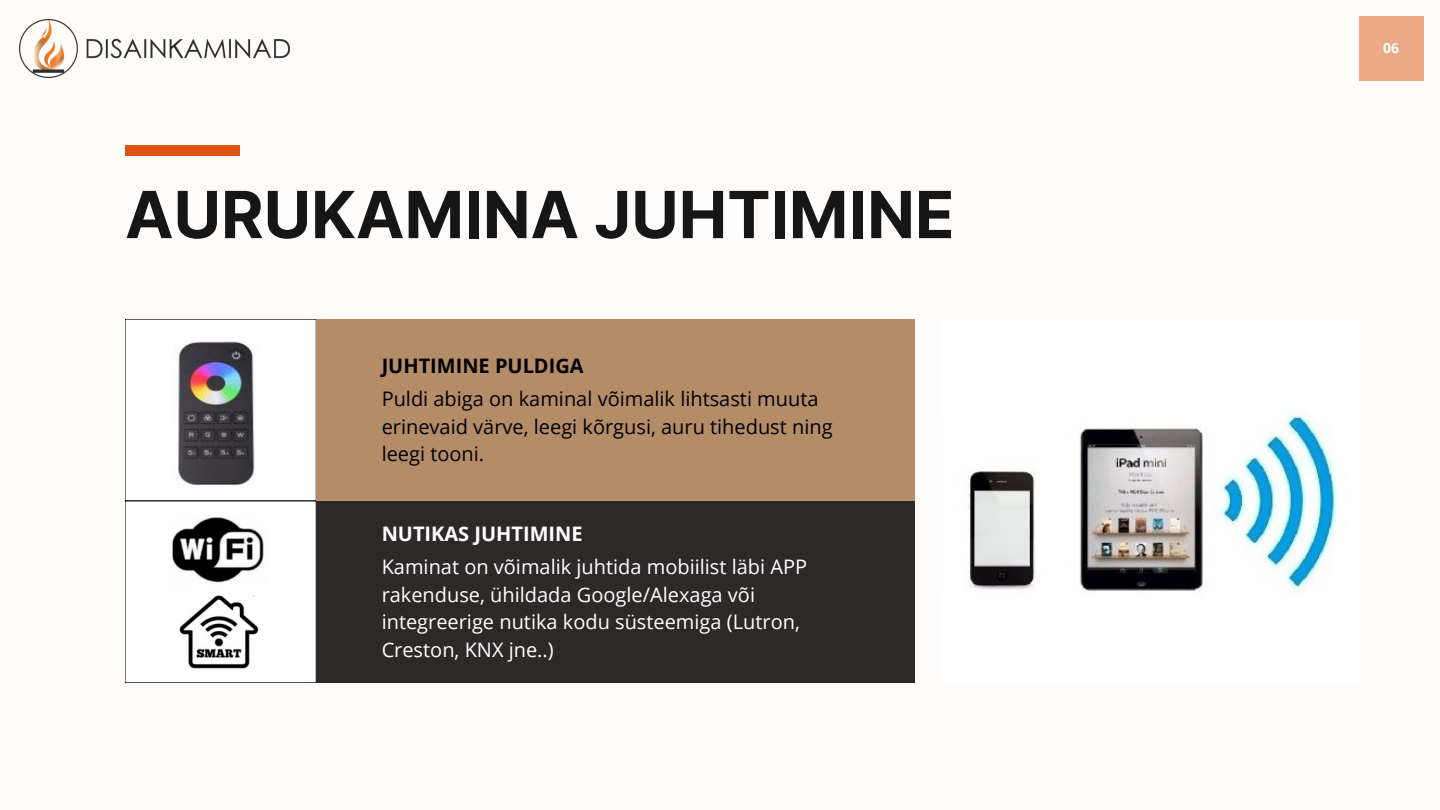
<style>
.page{position:relative;width:1440px;height:810px;background:#fffdfb}
.page>*{position:absolute;margin:0;border:0;box-sizing:border-box;transform-origin:0 0}
.t1{font:700 65px "Inter";color:#171616}
.t2{font:20px/27.8px "Open Sans";color:#fff}
.t3{font:20px/27.8px "Open Sans";color:#000}
.t4{font:700 20px "Open Sans";color:#000}
.t5{font:700 20px "Open Sans";color:#fff}
.t6{font:700 14px "Open Sans";color:#fff}
</style>
<div class="page">
<div style="left:1359px;top:16px;width:65px;height:65px;background:#eda886"></div>
<img style="left:968px;top:414px;width:369px;height:178px">
<svg style="left:125px;top:319px;width:191px;height:363px"></svg>
<div style="left:316px;top:319px;width:599px;height:182px;background:#b48c68"></div>
<div style="left:316px;top:501px;width:599px;height:182px;background:#2e2929"></div>
<div style="left:125px;top:145px;width:115px;height:10px;background:#dc5412"></div>
<img style="left:19px;top:19px;width:270px;height:59px">
<p class="t1" style="left:125px;top:176px;width:831px">AURUKAMINA JUHTIMINE</p>
<h2 class="t4" style="left:382px;top:352px;width:203px">JUHTIMINE PULDIGA</h2>
<h1 class="t3" style="left:382px;top:384px;width:452px">Puldi abiga on kaminal võimalik lihtsasti muuta erinevaid värve, leegi kõrgusi, auru tihedust ning leegi tooni.</h1>
<h2 class="t5" style="left:382px;top:520px;width:202px">NUTIKAS JUHTIMINE</h2>
<p class="t2" style="left:382px;top:552px;width:427px">Kaminat on võimalik juhtida mobiilist läbi APP rakenduse, ühildada Google/Alexaga või integreerige nutika kodu süsteemiga (Lutron, Creston, KNX jne..)</p>
<p class="t6" style="left:1383px;top:38px;width:17px">06</p>
</div>
